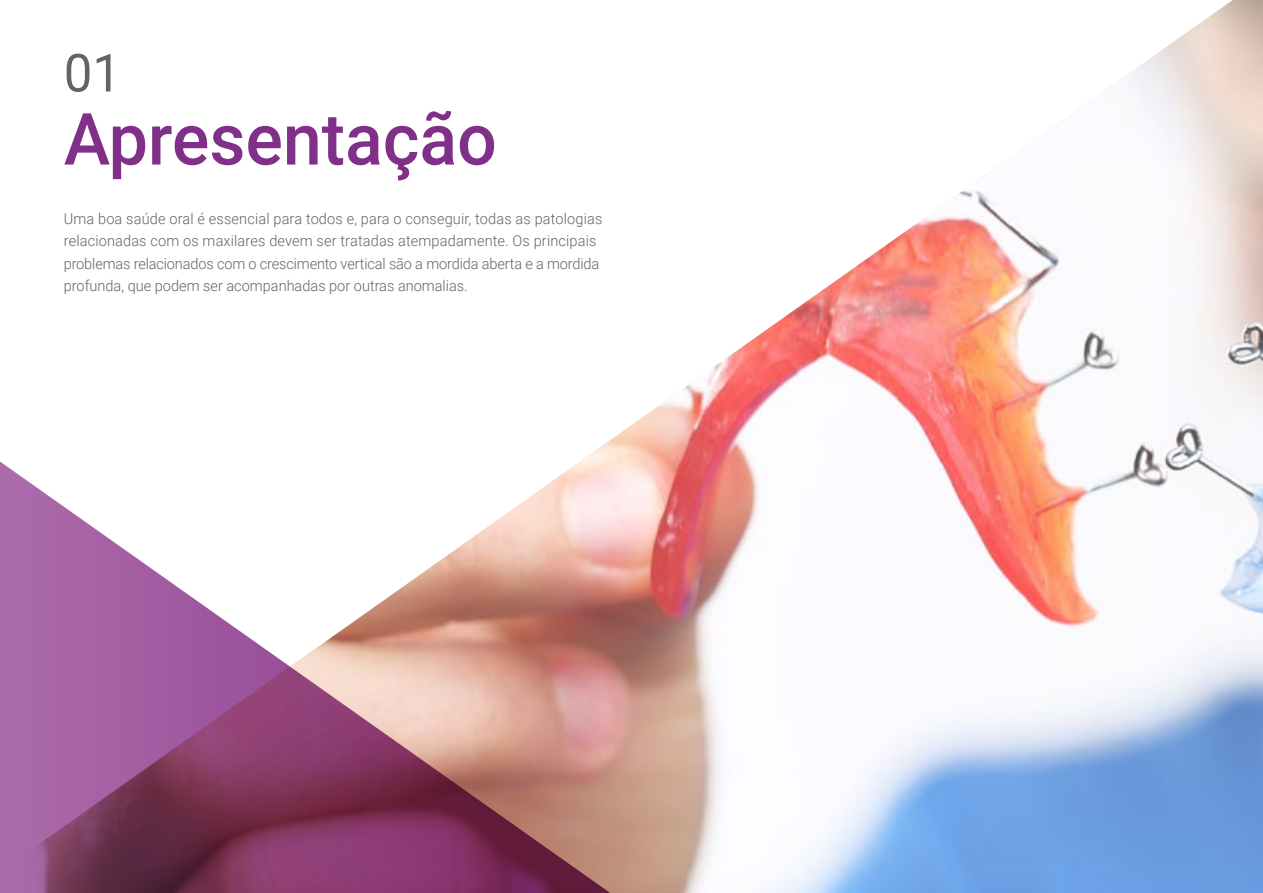
<style>
.page{position:relative;width:1263px;height:893px;background:#fff}
.page>*{position:absolute;margin:0;border:0;box-sizing:border-box;transform-origin:0 0}
.t1{font:500 72px "Roboto";color:#813089}
.t2{font:52.5px "Roboto";color:#61646a}
.t3{font:300 15px/22.5px "Roboto";color:#61646a}
</style>
<div class="page">
<img style="left:602px;top:0;width:661px;height:893px">
<svg style="left:0;top:446px;width:640px;height:447px"></svg>
<h2 class="t2" style="left:64px;top:36px;width:59px">01</h2>
<h1 class="t1" style="left:64px;top:89px;width:435px">Apresentação</h1>
<p class="t3" style="left:64px;top:207px;width:540px">Uma boa saúde oral é essencial para todos e, para o conseguir, todas as patologias relacionadas com os maxilares devem ser tratadas atempadamente. Os principais problemas relacionados com o crescimento vertical são a mordida aberta e a mordida profunda, que podem ser acompanhadas por outras anomalias.</p>
</div>
